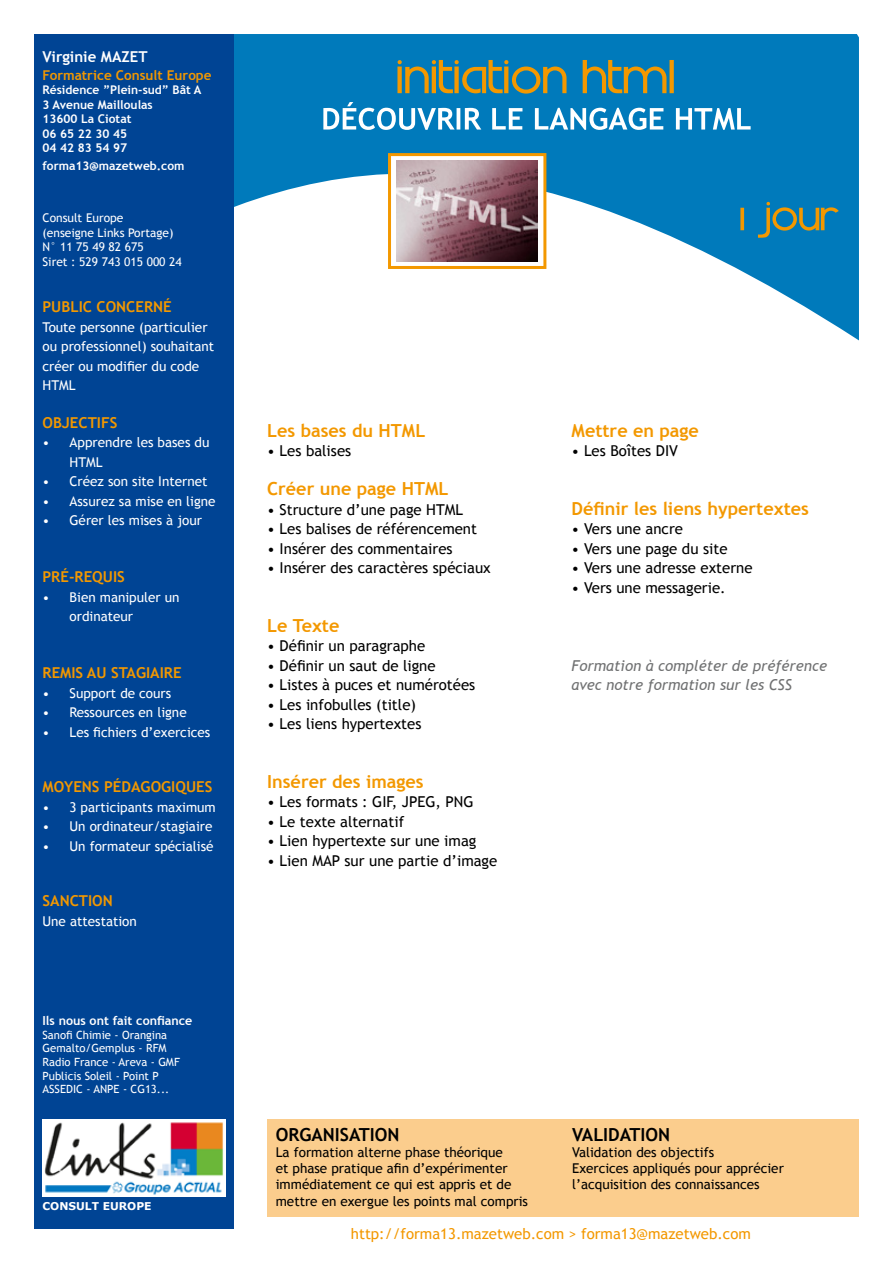
<style>
.page{position:relative;width:893px;height:1263px;background:#fff}
.page>*{position:absolute;margin:0;border:0;box-sizing:border-box;transform-origin:0 0}
.t1{font:700 18px "Trebuchet MS";color:#f39800}
.t2{font:700 18px "Trebuchet MS";color:#000}
.t3{font:15px "Trebuchet MS";color:#000}
.t4{font:700 15px "Trebuchet MS";color:#f39800}
.t5{font:italic 15px/19.5px "Trebuchet MS";color:#707172}
.t6{font:15px "Trebuchet MS";color:#f39800}
.t7{font:700 15px "Trebuchet MS";color:#fff}
.t8{font:13.5px/19.5px "Trebuchet MS";color:#fff}
.t9{font:13.5px/16.2px "Trebuchet MS";color:#000}
.t10{font:700 13.5px "Trebuchet MS";color:#f39800}
.t11{font:700 12.45px "Trebuchet MS";color:#fff}
.t12{font:700 12px/14.4px "Trebuchet MS";color:#fff}
.t13{font:12px/14.4px "Trebuchet MS";color:#fff}
.t14{font:11.25px/13.6px "Trebuchet MS";color:#fff}
.t15{font:700 10.8px "Verdana";color:#fff}
</style>
<div class="page">
<svg style="left:234px;top:34px;width:625px;height:306px;fill:#007abb"></svg>
<div style="left:34px;top:34px;width:200px;height:1195px;background:#004494"></div>
<img style="left:43px;top:1120px;width:182px;height:76px">
<svg style="left:740px;top:202px;width:99px;height:36px;background:#348092"></svg>
<div style="left:267px;top:1119px;width:592px;height:98px;background:#fbcd8d"></div>
<svg style="left:323px;top:102px;width:428px;height:28px"></svg>
<svg style="left:397px;top:60px;width:277px;height:34px;background:#51837c"></svg>
<svg style="left:392px;top:157px;width:150px;height:108px"></svg>
<img style="left:397px;top:161px;width:141px;height:100px">
<div style="left:388px;top:153px;width:158px;height:116px;border:3px solid #f39800"></div>
<p class="t7" style="left:43px;top:47px;width:107px">Virginie MAZET</p>
<p class="t10" style="left:43px;top:67px;width:171px">Formatrice Consult Europe</p>
<p class="t12" style="left:43px;top:83px;width:160px">Résidence ”Plein-sud” Bât A<br>3 Avenue Mailloulas<br>13600 La Ciotat<br>06 65 22 30 45<br>04 42 83 54 97</p>
<p class="t12" style="left:43px;top:159px;width:144px">forma13@mazetweb.com</p>
<p class="t13" style="left:43px;top:211px;width:141px">Consult Europe<br>(enseigne Links Portage)<br>N° 11 75 49 82 675<br>Siret : 529 743 015 000 24</p>
<p class="t4" style="left:43px;top:298px;width:131px">PUBLIC CONCERNÉ</p>
<p class="t8" style="left:43px;top:317px;width:173px">Toute personne (particulier ou professionnel) souhaitant créer ou modifier du code<br>HTML</p>
<p class="t4" style="left:43px;top:413px;width:76px">OBJECTIFS</p>
<p class="t8" style="left:70px;top:433px;width:141px;text-indent:-27px">• Apprendre les bases du<br>HTML</p>
<p class="t8" style="left:43px;top:472px;width:166px">• Créez son site Internet</p>
<p class="t8" style="left:43px;top:491px;width:175px">• Assurez sa mise en ligne</p>
<p class="t8" style="left:43px;top:511px;width:161px">• Gérer les mises à jour</p>
<p class="t4" style="left:43px;top:568px;width:84px">PRÉ-REQUIS</p>
<p class="t8" style="left:70px;top:587px;width:112px;text-indent:-27px">• Bien manipuler un ordinateur</p>
<p class="t4" style="left:43px;top:664px;width:141px">REMIS AU STAGIAIRE</p>
<p class="t8" style="left:43px;top:683px;width:130px">• Support de cours</p>
<p class="t8" style="left:43px;top:703px;width:146px">• Ressources en ligne</p>
<p class="t8" style="left:43px;top:722px;width:169px">• Les fichiers d’exercices</p>
<p class="t4" style="left:43px;top:778px;width:41px">Moyens</p>
<p class="t4" style="left:104px;top:778px;width:37px">pé dagogiques</p>
<p class="t8" style="left:43px;top:797px;width:175px">• 3 participants maximum</p>
<p class="t8" style="left:43px;top:817px;width:171px">• Un ordinateur/stagiaire</p>
<p class="t8" style="left:43px;top:836px;width:172px">• Un formateur spécialisé</p>
<p class="t4" style="left:43px;top:892px;width:72px">SANCTION</p>
<p class="t8" style="left:43px;top:911px;width:96px">Une attestation</p>
<p class="t11" style="left:43px;top:1013px;width:151px">Ils nous ont fait confiance</p>
<p class="t14" style="left:43px;top:1028px;width:139px">Sanofi Chimie - Orangina<br>Gemalto/Gemplus - RFM<br>Radio France - Areva - GMF<br>Publicis Soleil - Point P<br>ASSEDIC - ANPE - CG13...</p>
<p class="t15" style="left:43px;top:1199px;width:111px">CONSULT EUROPE</p>
<p class="t1" style="left:267px;top:419px;width:160px">Les bases du HTML</p>
<p class="t3" style="left:267px;top:442px;width:85px">• Les balises</p>
<p class="t1" style="left:267px;top:477px;width:183px">Créer une page HTML</p>
<p class="t3" style="left:267px;top:500px;width:197px">• Structure d’une page HTML</p>
<p class="t3" style="left:267px;top:520px;width:211px">• Les balises de référencement</p>
<p class="t3" style="left:267px;top:539px;width:187px">• Insérer des commentaires</p>
<p class="t3" style="left:267px;top:559px;width:225px">• Insérer des caractères spéciaux</p>
<p class="t1" style="left:267px;top:614px;width:74px">Le Texte</p>
<p class="t3" style="left:267px;top:637px;width:160px">• Définir un paragraphe</p>
<p class="t3" style="left:267px;top:656px;width:170px">• Définir un saut de ligne</p>
<p class="t3" style="left:267px;top:676px;width:210px">• Listes à puces et numérotées</p>
<p class="t3" style="left:267px;top:695px;width:150px">• Les infobulles (title)</p>
<p class="t3" style="left:267px;top:715px;width:156px">• Les liens hypertextes</p>
<p class="t1" style="left:267px;top:770px;width:158px">Insérer des images</p>
<p class="t3" style="left:267px;top:793px;width:208px">• Les formats : GIF, JPEG, PNG</p>
<p class="t3" style="left:267px;top:812px;width:138px">• Le texte alternatif</p>
<p class="t3" style="left:267px;top:832px;width:211px">• Lien hypertexte sur une imag</p>
<p class="t3" style="left:267px;top:851px;width:232px">• Lien MAP sur une partie d’image</p>
<p class="t1" style="left:572px;top:419px;width:129px">Mettre en page</p>
<p class="t3" style="left:572px;top:442px;width:108px">• Les Boîtes DIV</p>
<p class="t1" style="left:572px;top:497px;width:239px">Définir les liens hypertextes</p>
<p class="t3" style="left:572px;top:520px;width:113px">• Vers une ancre</p>
<p class="t3" style="left:572px;top:539px;width:157px">• Vers une page du site</p>
<p class="t3" style="left:572px;top:559px;width:182px">• Vers une adresse externe</p>
<p class="t3" style="left:572px;top:578px;width:156px">• Vers une messagerie.</p>
<p class="t5" style="left:572px;top:656px;width:257px">Formation à compléter de préférence avec notre formation sur les CSS</p>
<p class="t2" style="left:276px;top:1123px;width:125px">ORGANISATION</p>
<p class="t9" style="left:276px;top:1144px;width:254px">La formation alterne phase théorique<br>et phase pratique afin d’expérimenter immédiatement ce qui est appris et de mettre en exergue les points mal compris</p>
<p class="t2" style="left:572px;top:1123px;width:100px">VALIDATION</p>
<p class="t9" style="left:572px;top:1144px;width:213px">Validation des objectifs<br>Exercices appliqués pour apprécier l’acquisition des connaissances</p>
<p class="t6" style="left:351px;top:1224px;width:401px">http://forma13.mazetweb.com &gt; forma13@mazetweb.com</p>
</div>
